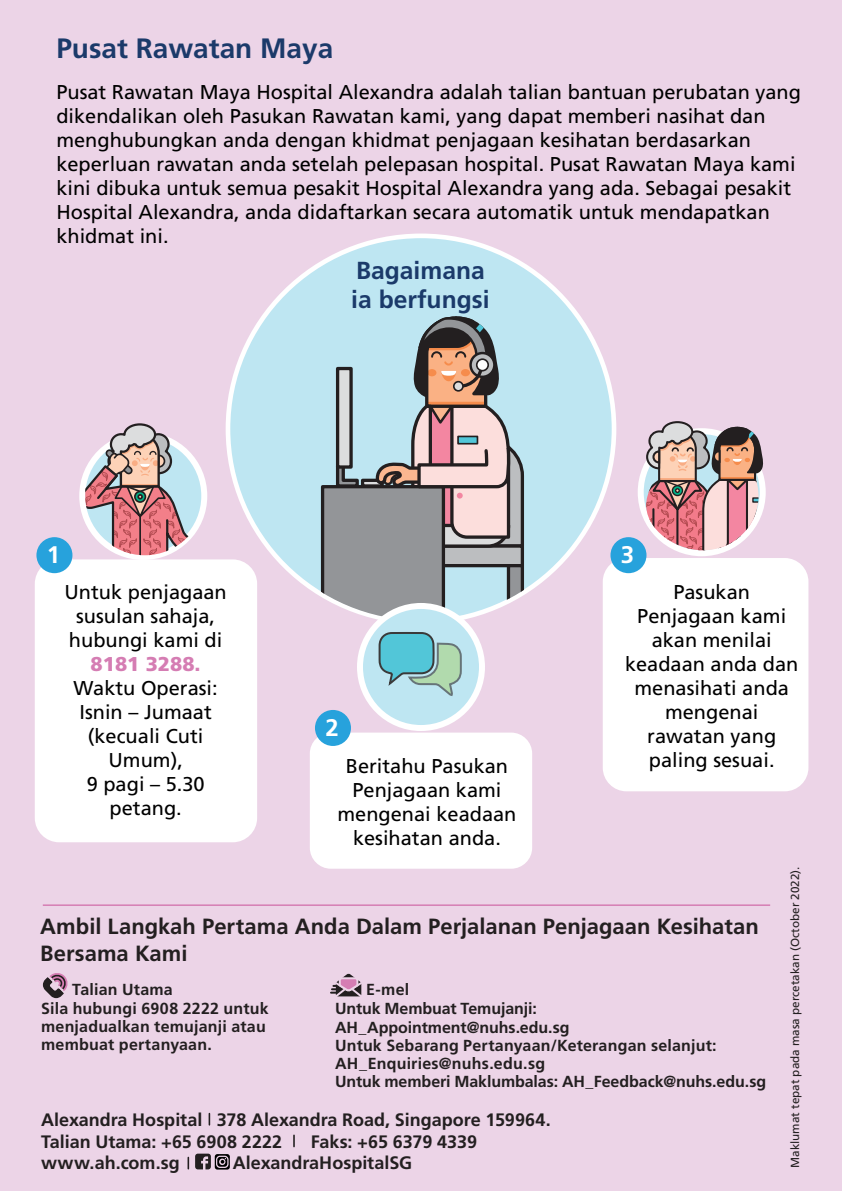
<style>
.page{position:relative;width:842px;height:1191px;background:#ecd4e7}
.page>*{position:absolute;margin:0;border:0;box-sizing:border-box;transform-origin:0 0}
.t1{font:700 28px "Frutiger LT Std";color:#1b3a6a}
.t2{font:700 24.6px/29.6px "Frutiger LT Std";color:#1b3a6a}
.t3{font:700 24px "Frutiger LT Std";color:#fff}
.t4{font:700 22px/26.4px "Frutiger LT Std";color:#231f20}
.t5{font:20px/24px "Frutiger LT Std";color:#000;text-align:center}
.t6{font:900 20px "Frutiger LT Std";color:#d57db3}
.t7{font:700 18px/21.6px "Frutiger LT Std";color:#231f20}
.t8{font:700 16px/18.4px "Frutiger LT Std";letter-spacing:.01em;color:#231f20}
.t9{font:11.6px "Frutiger LT Std";color:#231f20}
</style>
<div class="page">
<div style="left:228px;top:236px;width:386px;height:386px;background:#bee6f2;border-radius:50%"></div>
<div style="left:603px;top:558px;width:205px;height:233px;background:#fff;border-radius:24px"></div>
<svg style="left:321px;top:316px;width:205px;height:304px"></svg>
<div style="left:35px;top:559px;width:222px;height:283px;background:#fff;border-radius:24px"></div>
<div style="left:79px;top:432px;width:128px;height:128px;border:6px solid #fff;border-radius:50%"></div>
<svg style="left:85px;top:423px;width:119px;height:132px"></svg>
<svg style="left:639px;top:421px;width:125px;height:129px"></svg>
<div style="left:360px;top:606px;width:122px;height:122px;background:#bee6f2;border-radius:50%"></div>
<div style="left:357px;top:603px;width:128px;height:128px;border:6px solid #fff;border-radius:50%"></div>
<svg style="left:378px;top:632px;width:84px;height:64px"></svg>
<div style="left:310px;top:732px;width:222px;height:136px;background:#fff;border-radius:21px"></div>
<div style="left:36px;top:537px;width:36px;height:36px;background:#27a2dc;border-radius:50%"></div>
<div style="left:315px;top:710px;width:36px;height:36px;background:#27a2dc;border-radius:50%"></div>
<div style="left:610px;top:537px;width:36px;height:36px;background:#27a2dc;border-radius:50%"></div>
<hr style="left:43px;top:904px;width:727px;height:2px;background:#d57db3">
<svg style="left:43px;top:973px;width:25px;height:25px"></svg>
<svg style="left:331px;top:973px;width:31px;height:24px"></svg>
<svg style="left:293px;top:1135px;width:2px;height:11px"></svg>
<svg style="left:195px;top:1153px;width:35px;height:16px"></svg>
<h1 class="t1" style="left:56px;top:32px;width:278px">Pusat Rawatan Maya</h1>
<p class="t5" style="left:56px;top:80px;width:746px;text-align:left">Pusat Rawatan Maya Hospital Alexandra adalah talian bantuan perubatan yang dikendalikan oleh Pasukan Rawatan kami, yang dapat memberi nasihat dan menghubungkan anda dengan khidmat penjagaan kesihatan berdasarkan keperluan rawatan anda setelah pelepasan hospital. Pusat Rawatan Maya kami kini dibuka untuk semua pesakit Hospital Alexandra yang ada. Sebagai pesakit Hospital Alexandra, anda didaftarkan secara automatik untuk mendapatkan khidmat ini.</p>
<p class="t3" style="left:47px;top:540px;width:15px">1</p>
<p class="t5" style="left:65px;top:580px;width:164px">Untuk penjagaan susulan sahaja, hubungi kami di</p>
<p class="t6" style="left:91px;top:652px;width:112px">8181 3288.</p>
<p class="t5" style="left:74px;top:676px;width:146px">Waktu Operasi:<br>Isnin – Jumaat (kecuali Cuti<br>Umum),<br>9 pagi – 5.30 petang.</p>
<p class="t2" style="left:351px;top:255px;width:140px">Bagaimana ia berfungsi</p>
<p class="t3" style="left:325px;top:713px;width:15px">2</p>
<p class="t3" style="left:621px;top:540px;width:15px">3</p>
<p class="t5" style="left:625px;top:580px;width:175px">Pasukan<br>Penjagaan kami akan menilai keadaan anda dan menasihati anda mengenai rawatan yang</p>
<p class="t5" style="left:346px;top:753px;width:164px">Beritahu Pasukan</p>
<p class="t5" style="left:649px;top:748px;width:127px">paling sesuai.</p>
<p class="t5" style="left:337px;top:777px;width:180px">Penjagaan kami mengenai keadaan kesihatan anda.</p>
<p class="t4" style="left:40px;top:913px;width:720px">Ambil Langkah Pertama Anda Dalam Perjalanan Penjagaan Kesihatan<br>Bersama Kami</p>
<p class="t8" style="left:41px;top:980px;width:229px;text-indent:31px">Talian Utama<br>Sila hubungi 6908 2222 untuk menjadualkan temujanji atau membuat pertanyaan.</p>
<p class="t8" style="left:335px;top:980px;width:433px;text-indent:31px">E-mel<br>Untuk Membuat Temujanji:<br>AH_Appointment@nuhs.edu.sg<br>Untuk Sebarang Pertanyaan/Keterangan selanjut:<br>AH_Enquiries@nuhs.edu.sg<br>Untuk memberi Maklumbalas: AH_Feedback@nuhs.edu.sg</p>
<p class="t7" style="left:41px;top:1109px;width:511px">Alexandra Hospital 378 Alexandra Road, Singapore 159964.<br>Talian Utama: +65 6908 2222</p>
<p class="t7" style="left:311px;top:1130px;width:168px">Faks: +65 6379 4339</p>
<p class="t7" style="left:41px;top:1152px;width:140px">www.ah.com.sg</p>
<p class="t7" style="left:233px;top:1152px;width:181px">AlexandraHospitalSG</p>
<p class="t9" style="left:788px;top:1168px;width:303px;rotate:-90deg">Maklumat tepat pada masa percetakan (October 2022).</p>
</div>
